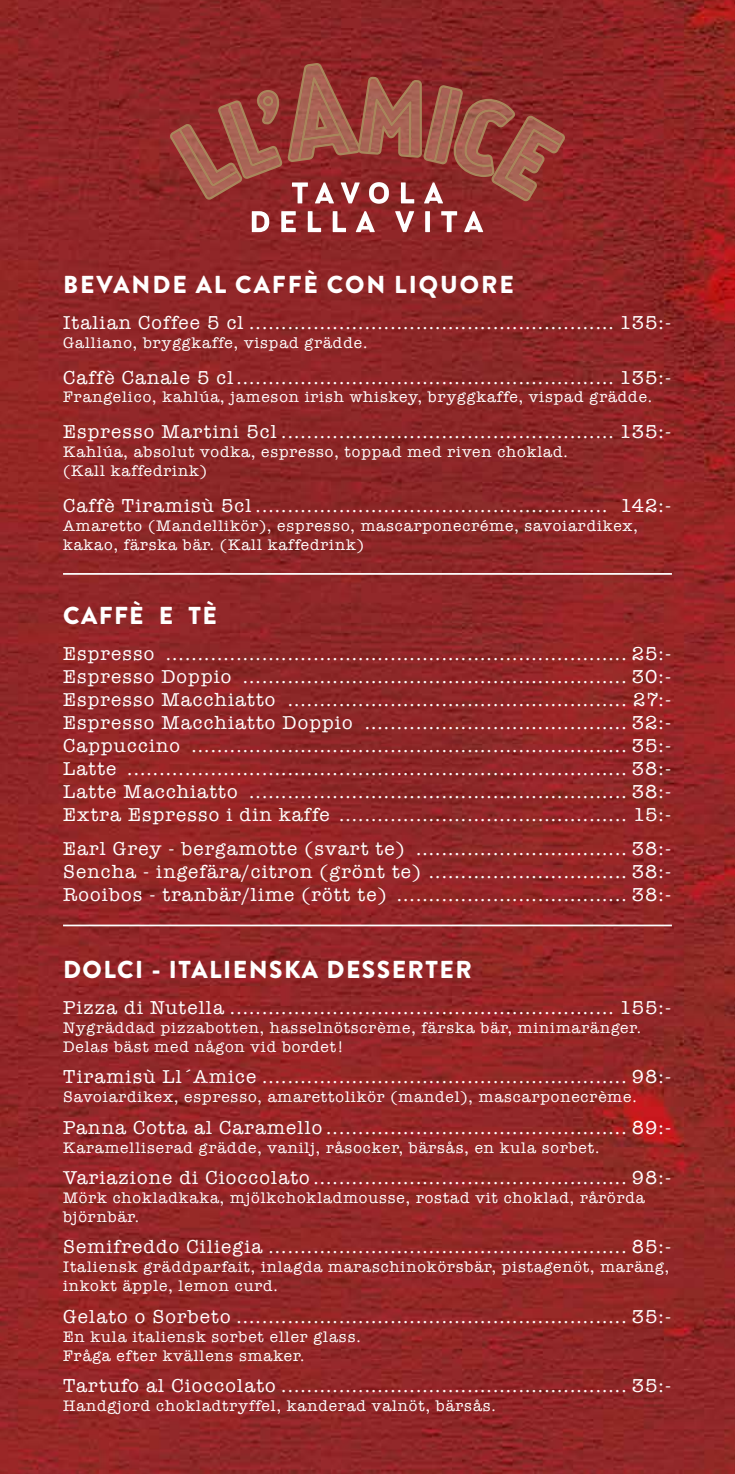
<style>
.page{position:relative;width:735px;height:1474px;background:#fff}
.page>*{position:absolute;margin:0;border:0;box-sizing:border-box;transform-origin:0 0}
.t1{font:900 24.5px "Brandon Grotesque";letter-spacing:.06em;color:#fff}
.t2{font:900 24.5px "Brandon Grotesque";letter-spacing:.08em;color:#fff}
.t3{font:19.25px/23.1px "American Typewriter";letter-spacing:.06em;color:#fff;text-align:justify}
.t4{font:15.75px/18.9px "American Typewriter";letter-spacing:.06em;color:#fff}
</style>
<div class="page">
<img style="left:0;top:0;width:734px;height:1473px">
<svg style="left:252px;top:211px;width:17px;height:21px"></svg>
<svg style="left:281px;top:211px;width:14px;height:21px"></svg>
<svg style="left:307px;top:211px;width:14px;height:21px"></svg>
<svg style="left:332px;top:211px;width:14px;height:21px"></svg>
<svg style="left:355px;top:211px;width:19px;height:21px"></svg>
<svg style="left:395px;top:211px;width:19px;height:21px"></svg>
<svg style="left:425px;top:211px;width:4px;height:21px"></svg>
<svg style="left:441px;top:211px;width:16px;height:21px"></svg>
<svg style="left:464px;top:211px;width:19px;height:21px"></svg>
<svg style="left:170px;top:63px;width:395px;height:141px;background:#97433b"></svg>
<hr style="left:63px;top:573px;width:608px;height:2px;background:#fff">
<hr style="left:63px;top:924px;width:608px;height:2px;background:#fff">
<p class="t2" style="left:63px;top:267px;width:452px">BEVANDE AL CAFFÈ CON LIQUORE</p>
<p class="t3" style="left:63px;top:310px;width:609px">Italian Coffee 5 cl ......................................................... 135:-</p>
<p class="t4" style="left:63px;top:332px;width:305px">Galliano, bryggkaffe, vispad grädde.</p>
<p class="t3" style="left:63px;top:365px;width:609px">Caffè Canale 5 cl........................................................... 135:-</p>
<p class="t4" style="left:63px;top:387px;width:590px">Frangelico, kahlúa, jameson irish whiskey, bryggkaffe, vispad grädde.</p>
<p class="t3" style="left:63px;top:419px;width:609px">Espresso Martini 5cl .................................................... 135:-</p>
<p class="t4" style="left:63px;top:442px;width:506px">Kahlúa, absolut vodka, espresso, toppad med riven choklad. (Kall kaffedrink)</p>
<p class="t3" style="left:63px;top:493px;width:609px">Caffè Tiramisù 5cl ....................................................... 142:-</p>
<p class="t4" style="left:63px;top:515px;width:576px">Amaretto (Mandellikör), espresso, mascarponecréme, savoiardikex, kakao, färska bär. (Kall kaffedrink)</p>
<p class="t1" style="left:63px;top:598px;width:155px">CAFFÈ E TÈ</p>
<p class="t3" style="left:63px;top:641px;width:609px">Espresso ........................................................................ 25:- Espresso Doppio ............................................................ 30:- Espresso Macchiatto ..................................................... 27:- Espresso Macchiatto Doppio ......................................... 32:- Cappuccino .................................................................... 35:- Latte .............................................................................. 38:- Latte Macchiatto ........................................................... 38:- Extra Espresso i din kaffe ............................................. 15:-</p>
<p class="t3" style="left:63px;top:836px;width:609px">Earl Grey - bergamotte (svart te) ................................. 38:- Sencha - ingefära/citron (grönt te) ............................... 38:- Rooibos - tranbär/lime (rött te) .................................... 38:-</p>
<p class="t1" style="left:63px;top:952px;width:410px">DOLCI - ITALIENSKA DESSERTER</p>
<p class="t3" style="left:63px;top:995px;width:609px">Pizza di Nutella ............................................................ 155:-</p>
<p class="t4" style="left:63px;top:1017px;width:579px">Nygräddad pizzabotten, hasselnötscrème, färska bär, minimaränger.<br>Delas bäst med någon vid bordet!</p>
<p class="t3" style="left:63px;top:1064px;width:609px">Tiramisù Ll´Amice ......................................................... 98:-</p>
<p class="t4" style="left:63px;top:1086px;width:575px">Savoiardikex, espresso, amarettolikör (mandel), mascarponecrème.</p>
<p class="t3" style="left:63px;top:1115px;width:609px">Panna Cotta al Caramello ............................................... 89:-</p>
<p class="t4" style="left:63px;top:1137px;width:537px">Karamelliserad grädde, vanilj, råsocker, bärsås, en kula sorbet.</p>
<p class="t3" style="left:63px;top:1165px;width:609px">Variazione di Cioccolato ................................................. 98:-</p>
<p class="t4" style="left:63px;top:1187px;width:583px">Mörk chokladkaka, mjölkchokladmousse, rostad vit choklad, rårörda björnbär.</p>
<p class="t3" style="left:63px;top:1234px;width:609px">Semifreddo Ciliegia ........................................................ 85:-</p>
<p class="t4" style="left:63px;top:1256px;width:607px">Italiensk gräddparfait, inlagda maraschinokörsbär, pistagenöt, maräng, inkokt äpple, lemon curd.</p>
<p class="t3" style="left:63px;top:1304px;width:609px">Gelato o Sorbeto ............................................................. 35:-</p>
<p class="t4" style="left:63px;top:1326px;width:299px">En kula italiensk sorbet eller glass.<br>Fråga efter kvällens smaker.</p>
<p class="t3" style="left:63px;top:1373px;width:609px">Tartufo al Cioccolato ...................................................... 35:-</p>
<p class="t4" style="left:63px;top:1395px;width:434px">Handgjord chokladtryffel, kanderad valnöt, bärsås.</p>
</div>
